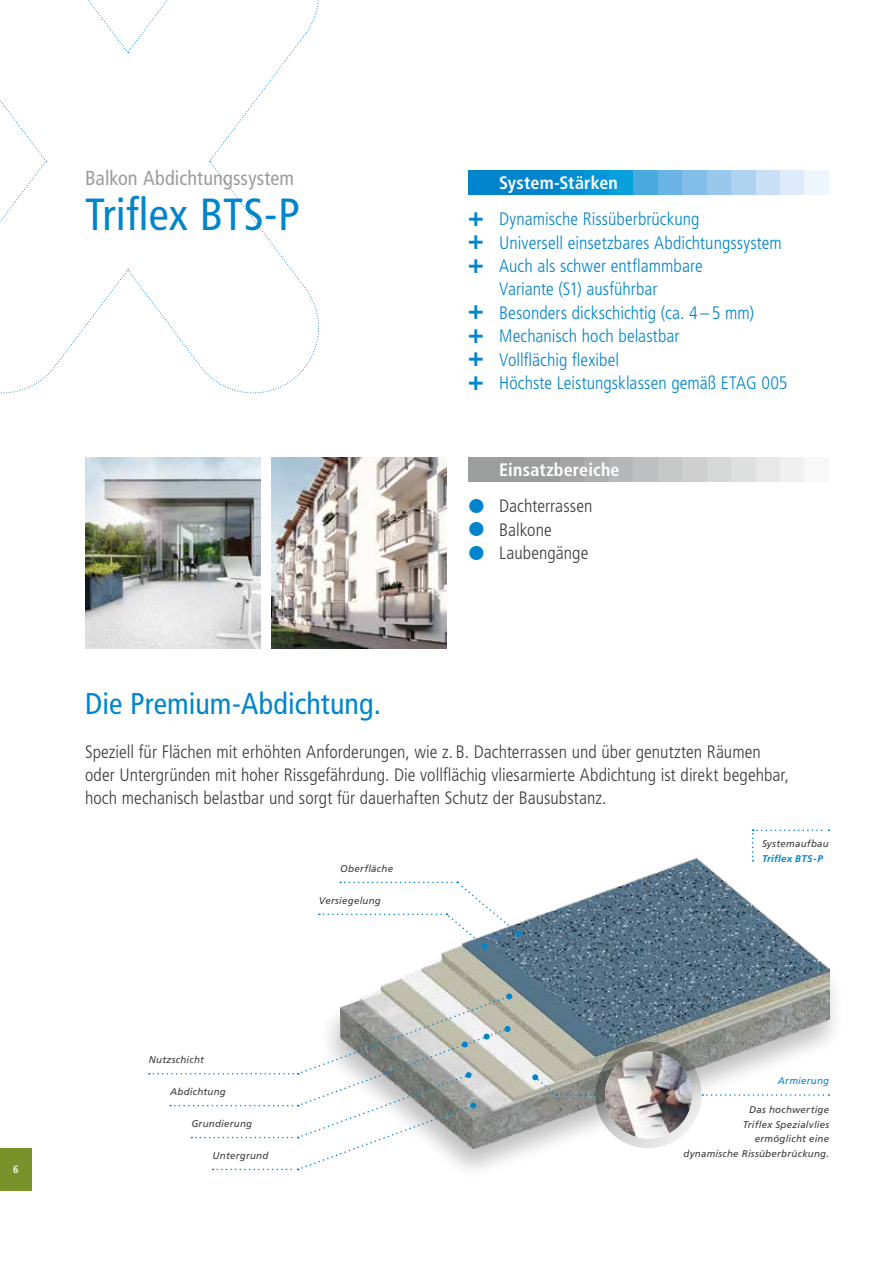
<style>
.page{position:relative;width:893px;height:1263px;background:#fff}
.page>*{position:absolute;margin:0;border:0;box-sizing:border-box;transform-origin:0 0}
.t1{font:condensed 45px "Frutiger LT Pro";color:#0085cd}
.t2{font:condensed 30px "Frutiger LT Pro";letter-spacing:.005em;color:#0085cd}
.t3{font:condensed 20.25px "Frutiger LT Pro";letter-spacing:.005em;color:#9c9d9d}
.t4{font:300 condensed 18px/23.4px "Frutiger LT Pro";color:#3b3b3a}
.t5{font:300 condensed 18px "Frutiger LT Pro";letter-spacing:.005em;color:#0085cd}
.t6{font:700 condensed 18px "Frutiger LT Pro";letter-spacing:.01em;color:#fff}
.t7{font:700 condensed 10.5px "Frutiger LT Pro";color:#fff}
.t8{font:italic 9.75px/14.7px "Frutiger LT Pro";letter-spacing:.025em;color:#3b3b3a;text-align:right}
.t9{font:italic 700 9.75px "Frutiger LT Pro";letter-spacing:.025em;color:#0085cd}
.t10{font:italic 9.75px "Frutiger LT Pro";letter-spacing:.025em;color:#0085cd}
.s1{font-weight:900;font-size:27px}
</style>
<div class="page">
<div style="left:0;top:1148px;width:32px;height:43px;background:#799229"></div>
<div style="left:468px;top:457px;width:92px;height:25px;background:#9c9d9d"></div>
<div style="left:560px;top:457px;width:25px;height:25px;background:#a5a5a5"></div>
<div style="left:585px;top:457px;width:24px;height:25px;background:#adaeae"></div>
<div style="left:609px;top:457px;width:25px;height:25px;background:#b6b7b8"></div>
<div style="left:634px;top:457px;width:24px;height:25px;background:#bebfc0"></div>
<div style="left:658px;top:457px;width:24px;height:25px;background:#c6c7c7"></div>
<div style="left:682px;top:457px;width:25px;height:25px;background:#cfcfcf"></div>
<div style="left:707px;top:457px;width:24px;height:25px;background:#d6d7d7"></div>
<div style="left:731px;top:457px;width:25px;height:25px;background:#dedfdf"></div>
<div style="left:756px;top:457px;width:24px;height:25px;background:#e8e8e8"></div>
<div style="left:780px;top:457px;width:25px;height:25px;background:#f0f0f0"></div>
<div style="left:805px;top:457px;width:24px;height:25px;background:#f8f8f8"></div>
<div style="left:468px;top:170px;width:92px;height:25px;background:#0085cd"></div>
<div style="left:560px;top:170px;width:25px;height:25px;background:#008ed2"></div>
<div style="left:585px;top:170px;width:24px;height:25px;background:#0096d7"></div>
<div style="left:609px;top:170px;width:25px;height:25px;background:#08a0dc"></div>
<div style="left:634px;top:170px;width:24px;height:25px;background:#49aae0"></div>
<div style="left:658px;top:170px;width:24px;height:25px;background:#69b4e4"></div>
<div style="left:682px;top:170px;width:25px;height:25px;background:#83bee9"></div>
<div style="left:707px;top:170px;width:24px;height:25px;background:#9ac8ec"></div>
<div style="left:731px;top:170px;width:25px;height:25px;background:#afd2f0"></div>
<div style="left:756px;top:170px;width:24px;height:25px;background:#c8dff5"></div>
<div style="left:780px;top:170px;width:25px;height:25px;background:#dceaf9"></div>
<div style="left:805px;top:170px;width:24px;height:25px;background:#eef5fc"></div>
<img style="left:340px;top:858px;width:489px;height:290px">
<img style="left:85px;top:457px;width:175px;height:191px">
<img style="left:271px;top:457px;width:175px;height:191px">
<svg style="left:702px;top:1094px;width:127px;height:2px"></svg>
<svg style="left:595px;top:1042px;width:107px;height:106px"></svg>
<img style="left:605px;top:1051px;width:87px;height:87px;border-radius:43px">
<svg style="left:149px;top:993px;width:364px;height:177px"></svg>
<svg style="left:319px;top:882px;width:203px;height:68px"></svg>
<svg style="left:752px;top:829px;width:77px;height:32px"></svg>
<svg style="left:0;top:0;width:319px;height:393px"></svg>
<svg style="left:532px;top:1074px;width:64px;height:22px"></svg>
<p class="t7" style="left:13px;top:1163px;width:7px">6</p>
<p class="t3" style="left:85px;top:166px;width:211px">Balkon Abdichtungssystem</p>
<h1 class="t1" style="left:85px;top:188px;width:216px">Triflex BTS-P</h1>
<p class="t6" style="left:499px;top:172px;width:120px">System-Stärken</p>
<p class="t5" style="left:468px;top:209px;width:233px"><span class="s1">+</span> Dynamische Rissüberbrückung</p>
<p class="t5" style="left:468px;top:232px;width:316px"><span class="s1">+</span> Universell einsetzbares Abdichtungssystem</p>
<p class="t5" style="left:468px;top:255px;width:236px"><span class="s1">+</span> Auch als schwer entflammbare</p>
<p class="t5" style="left:499px;top:279px;width:160px">Variante (S1) ausführbar</p>
<p class="t5" style="left:468px;top:302px;width:288px"><span class="s1">+</span> Besonders dickschichtig (ca. 4 – 5 mm)</p>
<p class="t5" style="left:468px;top:326px;width:213px"><span class="s1">+</span> Mechanisch hoch belastbar</p>
<p class="t5" style="left:468px;top:349px;width:153px"><span class="s1">+</span> Vollflächig flexibel</p>
<p class="t5" style="left:468px;top:372px;width:321px"><span class="s1">+</span> Höchste Leistungsklassen gemäß ETAG 005</p>
<p class="t6" style="left:499px;top:459px;width:122px">Einsatzbereiche</p>
<p class="t4" style="left:499px;top:494px;width:95px">Dachterrassen<br>Balkone<br>Laubengänge</p>
<h2 class="t2" style="left:85px;top:686px;width:297px">Die Premium-Abdichtung.</h2>
<p class="t4" style="left:85px;top:740px;width:706px">Speziell für Flächen mit erhöhten Anforderungen, wie z. B. Dachterrassen und über genutzten Räumen oder Untergründen mit hoher Rissgefährdung. Die vollflächig vliesarmierte Abdichtung ist direkt begehbar, hoch mechanisch belastbar und sorgt für dauerhaften Schutz der Bausubstanz.</p>
<p class="t8" style="left:340px;top:861px;width:54px">Oberfläche</p>
<p class="t8" style="left:319px;top:893px;width:63px">Versiegelung</p>
<p class="t8" style="left:149px;top:1052px;width:57px">Nutzschicht</p>
<p class="t8" style="left:170px;top:1084px;width:57px">Abdichtung</p>
<p class="t8" style="left:191px;top:1116px;width:62px">Grundierung</p>
<p class="t8" style="left:213px;top:1148px;width:57px">Untergrund</p>
<p class="t8" style="left:762px;top:836px;width:68px">Systemaufbau</p>
<p class="t9" style="left:762px;top:852px;width:62px">Triflex BTS-P</p>
<p class="t10" style="left:778px;top:1075px;width:53px">Armierung</p>
<p class="t8" style="left:683px;top:1102px;width:147px">Das hochwertige<br>Triflex Spezialvlies<br>ermöglicht eine<br>dynamische Rissüberbrückung.</p>
</div>
